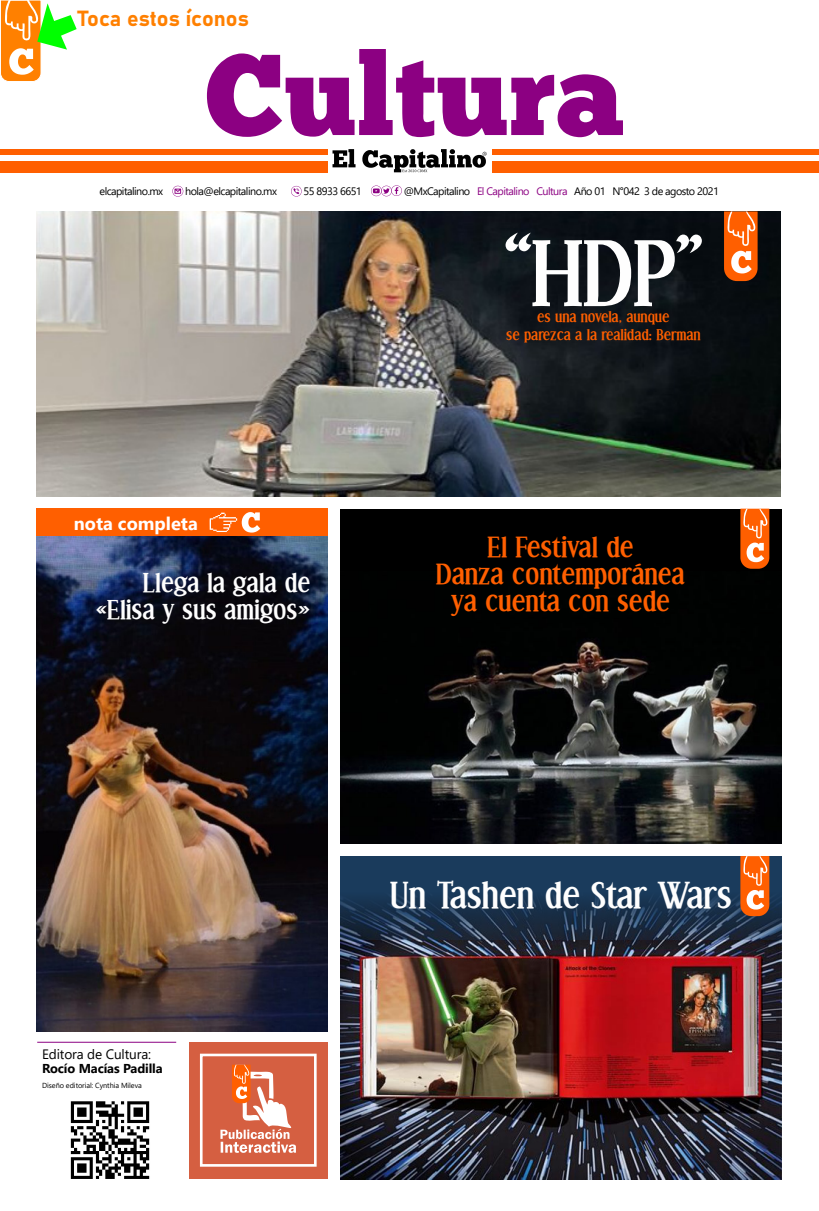
<style>
.page{position:relative;width:819px;height:1211px;background:#fff}
.page>*{position:absolute;margin:0;border:0;box-sizing:border-box;transform-origin:0 0}
.t1{font:700 86.98px "Effloresce";color:#fefefe}
.t2{font:700 35px "Effloresce";color:#fefefe}
.t3{font:700 27.12px "Effloresce";color:#ff5f00}
.t4{font:700 25.38px "Effloresce";color:#fefefe}
.t5{font:21.61px "Bahnschrift";color:#ff8000}
.t6{font:700 18.2px "Segoe UI";color:#fff}
.t7{font:700 14.53px "Effloresce";color:#ff5f00}
.t8{font:13.56px "Segoe UI";letter-spacing:-.01em;color:#000}
.t9{font:700 12.86px "Segoe UI";letter-spacing:-.01em;color:#000}
.t10{font:10.76px "Segoe UI";letter-spacing:-.05em;color:#000}
.t11{font:7.35px "Segoe UI";letter-spacing:-.01em;color:#000}
.s1{color:#8c0082}
</style>
<div class="page">
<img style="left:340px;top:939px;width:441px;height:240px">
<div style="left:340px;top:509px;width:441px;height:188px;background:#000"></div>
<img style="left:340px;top:640px;width:441px;height:203px">
<svg style="left:340px;top:856px;width:441px;height:83px;fill:#1a3b5c"></svg>
<img style="left:70px;top:1101px;width:80px;height:77px">
<div style="left:189px;top:1042px;width:139px;height:137px;background:#d55f41"></div>
<div style="left:200px;top:1053px;width:116px;height:113px;border:3px solid #fff"></div>
<svg style="left:220px;top:1064px;width:76px;height:88px"></svg>
<svg style="left:332px;top:149px;width:154px;height:23px"></svg>
<div style="left:0;top:149px;width:327px;height:6px;background:#ff5f00"></div>
<div style="left:0;top:161px;width:327px;height:12px;background:#ff5f00"></div>
<div style="left:492px;top:149px;width:327px;height:6px;background:#ff5f00"></div>
<div style="left:492px;top:161px;width:327px;height:12px;background:#ff5f00"></div>
<svg style="left:207px;top:49px;width:416px;height:88px"></svg>
<svg style="left:1px;top:0;width:76px;height:82px"></svg>
<hr style="left:37px;top:1041px;width:139px;height:1px;background:#8c0082">
<svg style="left:172px;top:186px;width:11px;height:11px"></svg>
<svg style="left:291px;top:186px;width:10px;height:10px"></svg>
<svg style="left:371px;top:185px;width:31px;height:11px"></svg>
<div style="left:36px;top:508px;width:291px;height:28px;background:#ff5f00"></div>
<svg style="left:209px;top:512px;width:51px;height:20px"></svg>
<svg style="left:740px;top:508px;width:29px;height:60px"></svg>
<img style="left:36px;top:211px;width:744px;height:285px">
<img style="left:36px;top:536px;width:291px;height:495px">
<svg style="left:724px;top:211px;width:33px;height:70px"></svg>
<svg style="left:740px;top:856px;width:29px;height:60px"></svg>
<p class="t5" style="left:78px;top:2px;width:172px">Toca estos íconos</p>
<p class="t10" style="left:100px;top:181px;width:65px">elcapitalino.mx</p>
<p class="t10" style="left:185px;top:181px;width:93px">hola@elcapitalino.mx</p>
<p class="t10" style="left:303px;top:181px;width:60px">55 8933 6651</p>
<p class="t10" style="left:404px;top:181px;width:316px">@MxCapitalino <span class="s1">El Capitalino Cultura</span> Año 01 N°042 3 de agosto 2021</p>
<p class="t6" style="left:74px;top:506px;width:126px">nota completa</p>
<p class="t4" style="left:143px;top:568px;width:169px">Llega la gala de</p>
<p class="t4" style="left:96px;top:596px;width:216px">«Elisa y sus amigos»</p>
<p class="t1" style="left:504px;top:225px;width:199px">“HDP”</p>
<p class="t7" style="left:537px;top:309px;width:134px">es una novela, aunque</p>
<p class="t7" style="left:506px;top:326px;width:196px">se parezca a la realidad: Berman</p>
<p class="t3" style="left:487px;top:531px;width:148px">El Festival de</p>
<p class="t3" style="left:436px;top:559px;width:250px">Danza contemporánea</p>
<p class="t3" style="left:451px;top:586px;width:220px">ya cuenta con sede</p>
<p class="t8" style="left:42px;top:1040px;width:110px">Editora de Cultura:</p>
<p class="t9" style="left:42px;top:1056px;width:122px">Rocío Macías Padilla</p>
<p class="t11" style="left:42px;top:1078px;width:101px">Diseño editorial: Cynthia Mileva</p>
<p class="t2" style="left:390px;top:875px;width:343px">Un Tashen de Star Wars</p>
</div>
